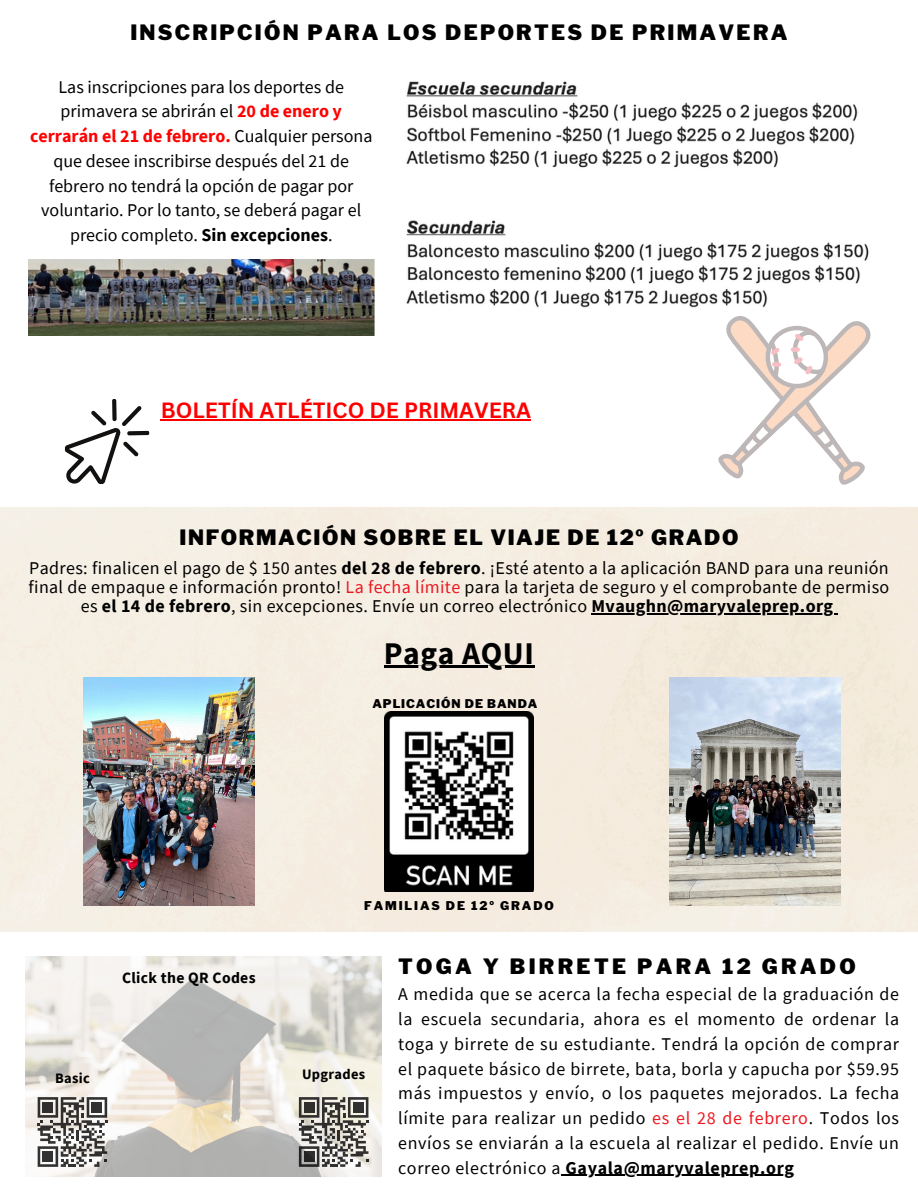
<style>
.page{position:relative;width:918px;height:1188px;background:#fff}
.page>*{position:absolute;margin:0;border:0;box-sizing:border-box;transform-origin:0 0}
.t1{font:700 31.5px "Source Sans Pro";letter-spacing:.02em;color:#000}
.t2{font:700 21.45px "Canva Sans";color:#f00}
.t3{font:900 21px "Libre Franklin";letter-spacing:.11em;color:#000}
.t4{font:900 21px "Libre Franklin";letter-spacing:.075em;color:#000}
.t5{font:900 21px "Libre Franklin";letter-spacing:.16em;color:#000}
.t6{font:18px/24.8px "Source Sans Pro";letter-spacing:.02em;color:#000;text-align:justify}
.t7{font:18px/24.8px "Source Sans Pro";color:#000;text-align:center}
.t8{font:700 15.6px "Source Sans Pro";letter-spacing:.02em;color:#000}
.t9{font:700 14.4px "Source Sans Pro";letter-spacing:.02em;color:#000}
.t10{font:900 12px "Libre Franklin";letter-spacing:.155em;color:#000}
.t11{font:900 12px "Libre Franklin";letter-spacing:.075em;color:#000}
.s1{font-weight:700;color:#f00}
.s2{font-weight:700}
.s3{color:#ed171f}
</style>
<div class="page">
<img style="left:29px;top:259px;width:345px;height:77px">
<div style="left:0;top:507px;width:918px;height:424px;background:#f5ece1"></div>
<img style="left:83px;top:678px;width:171px;height:228px">
<img style="left:669px;top:678px;width:171px;height:228px">
<img style="left:406px;top:81px;width:463px;height:227px">
<svg style="left:718px;top:316px;width:153px;height:169px"></svg>
<hr style="left:561px;top:1175px;width:234px;height:1px;background:#000">
<hr style="left:592px;top:613px;width:242px;height:1px;background:#000">
<hr style="left:384px;top:666px;width:151px;height:2px;background:#000">
<img style="left:25px;top:957px;width:357px;height:219px">
<svg style="left:299px;top:1097px;width:70px;height:70px;background:#8d8b87"></svg>
<svg style="left:38px;top:1097px;width:69px;height:70px"></svg>
<img style="left:385px;top:712px;width:148px;height:180px">
<svg style="left:64px;top:399px;width:86px;height:85px"></svg>
<hr style="left:161px;top:420px;width:370px;height:1px;background:#f00">
<h2 class="t3" style="left:130px;top:20px;width:659px">INSCRIPCIÓN PARA LOS DEPORTES DE PRIMAVERA</h2>
<h3 class="t7" style="left:30px;top:74px;width:344px">Las inscripciones para los deportes de primavera se abrirán el <span class="s1">20 de enero y cerrarán el 21 de febrero.</span> Cualquier persona que desee inscribirse después del 21 de febrero no tendrá la opción de pagar por voluntario. Por lo tanto, se deberá pagar el precio completo. <span class="s2">Sin excepciones</span>.</h3>
<p class="t2" style="left:161px;top:396px;width:372px">BOLETÍN ATLÉTICO DE PRIMAVERA</p>
<p class="t4" style="left:180px;top:525px;width:560px">INFORMACIÓN SOBRE EL VIAJE DE 12º GRADO</p>
<p class="t6" style="left:29px;top:558px;width:862px;line-height:19.2px;text-align:center">Padres: finalicen el pago de $ 150 antes <span class="s2">del 28 de febrero</span>. ¡Esté atento a la aplicación BAND para una reunión final de empaque e información pronto! <span class="s3">La fecha límite</span> para la tarjeta de seguro y el comprobante de permiso es <span class="s2">el 14 de febrero</span>, sin excepciones. Envíe un correo electrónico <span class="s2">Mvaughn@maryvaleprep.org</span></p>
<p class="t1" style="left:384px;top:633px;width:152px">Paga AQUI</p>
<p class="t11" style="left:372px;top:697px;width:166px">APLICACIÓN DE BANDA</p>
<p class="t10" style="left:364px;top:898px;width:191px">FAMILIAS DE 12º GRADO</p>
<h2 class="t8" style="left:122px;top:968px;width:135px">Click the QR Codes</h2>
<h1 class="t9" style="left:55px;top:1068px;width:36px">Basic</h1>
<h3 class="t9" style="left:302px;top:1065px;width:65px">Upgrades</h3>
<p class="t5" style="left:398px;top:953px;width:459px">TOGA Y BIRRETE PARA 12 GRADO</p>
<p class="t6" style="left:398px;top:982px;width:503px">A medida que se acerca la fecha especial de la graduación de la escuela secundaria, ahora es el momento de ordenar la toga y birrete de su estudiante. Tendrá la opción de comprar el paquete básico de birrete, bata, borla y capucha por $59.95 más impuestos y envío, o los paquetes mejorados. La fecha límite para realizar un pedido <span class="s3">es el 28 de febrero</span>. Todos los envíos se enviarán a la escuela al realizar el pedido. Envíe un correo electrónico a <span class="s2">Gayala@maryvaleprep.org</span></p>
</div>
